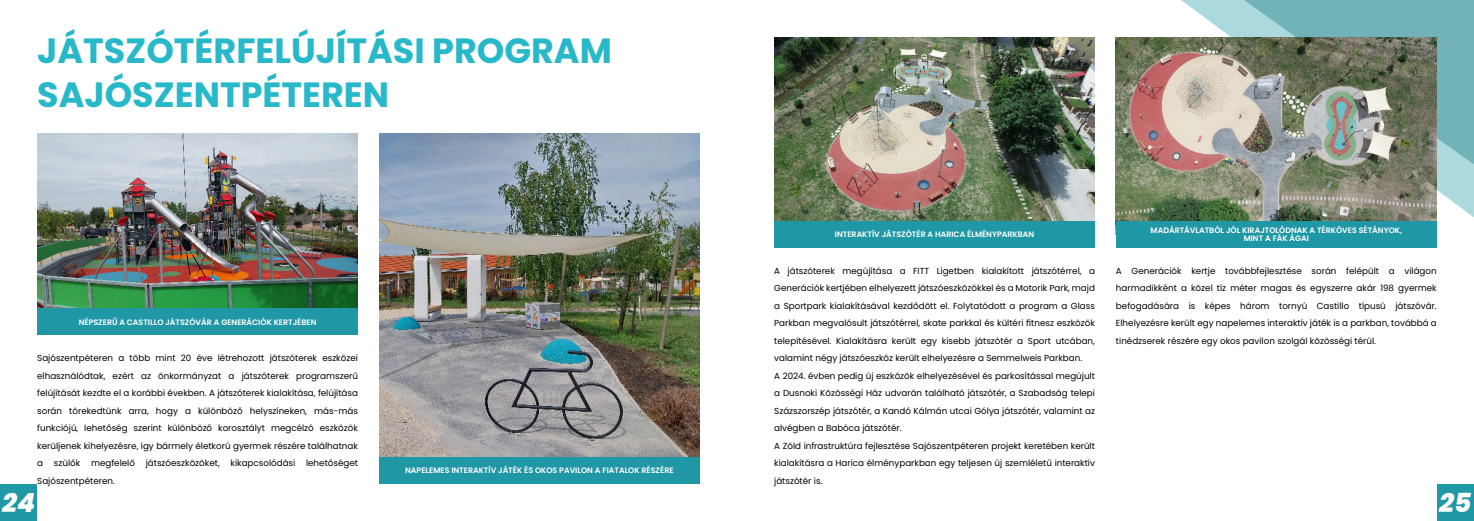
<style>
.page{position:relative;width:1474px;height:521px;background:#fff}
.page>*{position:absolute;margin:0;border:0;box-sizing:border-box;transform-origin:0 0}
.t1{font:700 35px/43.8px "Poppins";color:#27b8c9}
.t2{font:italic 800 26.25px "Poppins";color:#fff}
.t3{font:8.75px/17.5px "Poppins";color:#000;text-align:justify}
.t4{font:600 7.88px/8.7px "Poppins";color:#fff;text-align:center}
</style>
<div class="page">
<svg style="left:1181px;top:0;width:292px;height:228px;fill:#acd9de"></svg>
<svg style="left:1233px;top:0;width:240px;height:174px;background:#7bb7be"></svg>
<div style="left:0;top:484px;width:37px;height:37px;background:#2098a6"></div>
<div style="left:1436px;top:484px;width:37px;height:37px;background:#2098a6"></div>
<img style="left:379px;top:133px;width:320px;height:324px">
<img style="left:37px;top:133px;width:321px;height:176px">
<img style="left:774px;top:37px;width:320px;height:184px">
<img style="left:1115px;top:37px;width:321px;height:184px">
<div style="left:37px;top:309px;width:321px;height:26px;background:#2097a5"></div>
<div style="left:379px;top:457px;width:320px;height:26px;background:#2097a5"></div>
<div style="left:774px;top:221px;width:320px;height:26px;background:#2097a5"></div>
<div style="left:1115px;top:221px;width:321px;height:26px;background:#2097a5"></div>
<h1 class="t1" style="left:37px;top:30px;width:576px">JÁTSZÓTÉRFELÚJÍTÁSI PROGRAM<br>SAJÓSZENTPÉTEREN</h1>
<p class="t4" style="left:79px;top:318px;width:239px">NÉPSZERŰ A CASTILLO JÁTSZÓVÁR A GENERÁCIÓK KERTJÉBEN</p>
<p class="t3" style="left:37px;top:349px;width:322px">Sajószentpéteren a több mint 20 éve létrehozott játszóterek eszközei elhasználódtak, ezért az önkormányzat a játszóterek programszerű felújítását kezdte el a korábbi években. A játszóterek kialakítása, felújítása során törekedtünk arra, hogy a különböző helyszíneken, más-más funkciójú, lehetőség szerint különböző korosztályt megcélzó eszközök kerüljenek kihelyezésre, így bármely életkorú gyermek részére találhatnak a szülők megfelelő játszóeszközöket, kikapcsolódási lehetőséget Sajószentpéteren.</p>
<p class="t4" style="left:405px;top:466px;width:270px">NAPELEMES INTERAKTÍV JÁTÉK ÉS OKOS PAVILON A FIATALOK RÉSZÉRE</p>
<p class="t4" style="left:835px;top:230px;width:201px">INTERAKTÍV JÁTSZÓTÉR A HARICA ÉLMÉNYPARKBAN</p>
<p class="t4" style="left:1150px;top:226px;width:253px">MADÁRTÁVLATBÓL JÓL KIRAJTOLÓDNAK A TÉRKÖVES SÉTÁNYOK,<br>MINT A FÁK ÁGAI</p>
<p class="t3" style="left:774px;top:262px;width:322px;text-align:left">A játszóterek megújítása a FITT Ligetben kialakított játszótérrel, a Generációk kertjében elhelyezett játszóeszközökkel és a Motorik Park, majd a Sportpark kialakításával kezdődött el. Folytatódott a program a Glass Parkban megvalósult játszótérrel, skate parkkal és kültéri fitnesz eszközök telepítésével. Kialakításra került egy kisebb játszótér a Sport utcában, valamint négy játszóeszköz került elhelyezésre a Semmelweis Parkban.<br>A 2024. évben pedig új eszközök elhelyezésével és parkosítással megújult a Dusnoki Közösségi Ház udvarán található játszótér, a Szabadság telepi Százszorszép játszótér, a Kandó Kálmán utcai Gólya játszótér, valamint az alvégben a Babóca játszótér.<br>A Zöld infrastruktúra fejlesztése Sajószentpéteren projekt keretében került kialakításra a Harica élményparkban egy teljesen új szemléletű interaktív játszótér is.</p>
<p class="t3" style="left:1115px;top:262px;width:322px">A Generációk kertje továbbfejlesztése során felépült a világon harmadikként a közel tíz méter magas és egyszerre akár 198 gyermek befogadására is képes három tornyú Castillo típusú játszóvár.<br>Elhelyezésre került egy napelemes interaktív játék is a parkban, továbbá a tinédzserek részére egy okos pavilon szolgál közösségi térül.</p>
<h2 class="t2" style="left:2px;top:488px;width:35px">24</h2>
<h2 class="t2" style="left:1439px;top:488px;width:34px">25</h2>
</div>
